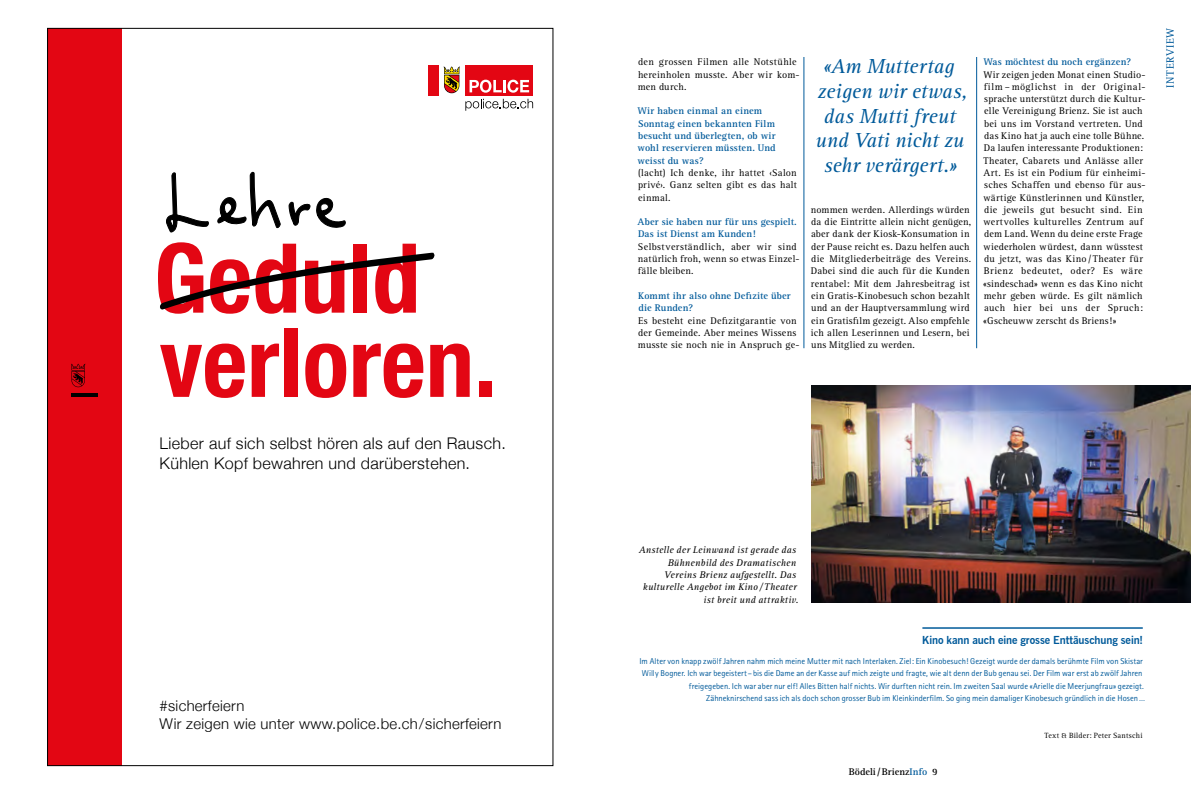
<style>
.page{position:relative;width:1191px;height:794px;background:#fff}
.page>*{position:absolute;margin:0;border:0;box-sizing:border-box;transform-origin:0 0}
.t1{font:700 condensed 96.6px/84.2px "Helvetica Neue";color:#e30613}
.t2{font:italic 21px/24.6px "Rotis Serif";color:#005a9a;text-align:center}
.t3{font:300 16.1px/19.3px "Helvetica Neue";letter-spacing:.02em;color:#000}
.t4{font:300 14.9px/17.8px "Helvetica Neue";letter-spacing:.02em;color:#000}
.t5{font:700 11px "News Gothic BT";letter-spacing:-.005em;color:#005a9a}
.t6{font:11px "Rotis Serif";letter-spacing:.06em;color:#005a9a}
.t7{font:10px/12.3px "Rotis Serif";letter-spacing:.025em;color:#000}
.t8{font:700 10px/12.3px "Rotis Serif";letter-spacing:.015em;color:#005a9a}
.t9{font:italic 10px/12.3px "Rotis Serif";letter-spacing:.02em;color:#000;text-align:right}
.t10{font:700 10px "Rotis Serif";color:#000}
.t11{font:8.5px "Rotis Sans Serif";color:#005a9a}
.t12{font:7.8px "Rotis Serif";letter-spacing:.03em;color:#000}
.s1{color:#005a9a}
</style>
<div class="page">
<svg style="left:160px;top:254px;width:275px;height:56px"></svg>
<svg style="left:166px;top:172px;width:43px;height:61px"></svg>
<svg style="left:288px;top:197px;width:58px;height:31px"></svg>
<svg style="left:217px;top:172px;width:64px;height:57px"></svg>
<div style="left:465px;top:65px;width:68px;height:31px;background:#e30613"></div>
<svg style="left:469px;top:80px;width:60px;height:13px"></svg>
<svg style="left:443px;top:66px;width:17px;height:27px"></svg>
<div style="left:428px;top:65px;width:10px;height:31px;background:#e30613"></div>
<svg style="left:465px;top:99px;width:68px;height:12px"></svg>
<div style="left:48px;top:28px;width:74px;height:737px;background:#e30613"></div>
<hr style="left:803px;top:57px;width:1px;height:291px;background:#005a9a">
<hr style="left:976px;top:57px;width:1px;height:291px;background:#005a9a">
<img style="left:811px;top:385px;width:380px;height:217px">
<hr style="left:922px;top:627px;width:220px;height:2px;background:#005a9a">
<h1 class="t1" style="left:154px;top:229px;width:345px">Geduld verloren.</h1>
<h3 class="t3" style="left:160px;top:433px;width:348px">Lieber auf sich selbst hören als auf den Rausch.<br>Kühlen Kopf bewahren und darüberstehen.</h3>
<h3 class="t4" style="left:160px;top:695px;width:343px">#sicherfeiern<br>Wir zeigen wie unter www.police.be.ch / sicherfeiern</h3>
<p class="t7" style="left:638px;top:56px;width:163px">den grossen Filmen alle Notstühle hereinholen musste. Aber wir kom&shy;men durch.</p>
<p class="t8" style="left:637px;top:105px;width:140px">Wir haben einmal an einem<br>Sonntag einen bekannten Film besucht und überlegten, ob wir wohl reservieren müssten. Und weisst du was?</p>
<p class="t7" style="left:638px;top:167px;width:160px;text-align:justify">(lacht) Ich denke, ihr hattet ‹Salon privé›. Ganz selten gibt es das halt einmal.</p>
<p class="t8" style="left:637px;top:216px;width:161px">Aber sie haben nur für uns gespielt.<br>Das ist Dienst am Kunden!</p>
<p class="t7" style="left:638px;top:241px;width:163px">Selbstverständlich, aber wir sind natürlich froh, wenn so etwas Einzel&shy;fälle bleiben.</p>
<p class="t8" style="left:638px;top:290px;width:154px">Kommt ihr also ohne Defizite über die Runden?</p>
<p class="t7" style="left:638px;top:314px;width:163px">Es besteht eine Defizitgarantie von der Gemeinde. Aber meines Wissens musste sie noch nie in Anspruch ge-</p>
<h2 class="t2" style="left:815px;top:55px;width:153px">«Am Muttertag zeigen wir etwas, das Mutti freut und Vati nicht zu sehr verärgert.»</h2>
<p class="t7" style="left:811px;top:204px;width:162px">nommen werden. Allerdings würden da die Eintritte allein nicht genügen, aber dank der Kiosk-Konsumation in der Pause reicht es. Dazu helfen auch die Mitgliederbeiträge des Vereins.<br>Dabei sind die auch für die Kunden rentabel: Mit dem Jahresbeitrag ist ein Gratis-Kinobesuch schon bezahlt und an der Hauptversammlung wird ein Gratisfilm gezeigt. Also empfehle ich allen Leserinnen und Lesern, bei uns Mitglied zu werden.</p>
<p class="t8" style="left:983px;top:56px;width:149px">Was möchtest du noch ergänzen?</p>
<p class="t7" style="left:983px;top:68px;width:164px">Wir zeigen jeden Monat einen Studio&shy;film – möglichst in der Original&shy;sprache unterstützt durch die Kultur&shy;elle Vereinigung Brienz. Sie ist auch bei uns im Vorstand vertreten. Und das Kino hat ja auch eine tolle Bühne.<br>Da laufen interessante Produktionen:<br>Theater, Cabarets und Anlässe aller Art. Es ist ein Podium für einheimi&shy;sches Schaffen und ebenso für aus&shy;wärtige Künstlerinnen und Künstler, die jeweils gut besucht sind. Ein wertvolles kulturelles Zentrum auf dem Land. Wenn du deine erste Frage wiederholen würdest, dann wüsstest du jetzt, was das Kino/ Theater für Brienz bedeutet, oder? Es wäre «sindeschad» wenn es das Kino nicht mehr geben würde. Es gilt nämlich auch hier bei uns der Spruch: «Gscheuww zerscht ds Briens!»</p>
<p class="t6" style="left:1164px;top:88px;width:62px;rotate:-90deg">INTERVIEW</p>
<p class="t9" style="left:639px;top:544px;width:161px">Anstelle der Leinwand ist gerade das<br>Bühnenbild des Dramatischen<br>Vereins Brienz aufgestellt. Das kulturelle Angebot im Kino / Theater ist breit und attraktiv.</p>
<p class="t5" style="left:922px;top:633px;width:222px">Kino kann auch eine grosse Enttäuschung sein!</p>
<p class="t11" style="left:639px;top:656px;width:505px">Im Alter von knapp zwölf Jahren nahm mich meine Mutter mit nach Interlaken. Ziel: Ein Kinobesuch! Gezeigt wurde der damals berühmte Film von Skistar</p>
<p class="t11" style="left:642px;top:668px;width:502px">Willy Bogner. Ich war begeistert–bis die Dame an der Kasse auf mich zeigte und fragte, wie alt denn der Bub genau sei. Der Film war erst ab zwölf Jahren</p>
<p class="t11" style="left:689px;top:680px;width:456px">freigegeben. Ich war aber nur elf! Alles Bitten half nichts. Wir durften nicht rein. Im zweiten Saal wurde «Arielle die Meerjungfrau» gezeigt.</p>
<p class="t11" style="left:706px;top:693px;width:440px">Zähneknirschend sass ich als doch schon grosser Bub im Kleinkinderfilm. So ging mein damaliger Kinobesuch gründlich in die Hosen…</p>
<p class="t10" style="left:848px;top:765px;width:91px">Bödeli/Brienz<span class="s1">Info</span> 9</p>
<p class="t12" style="left:1044px;top:731px;width:99px">Text &amp; Bilder: Peter Santschi</p>
</div>
